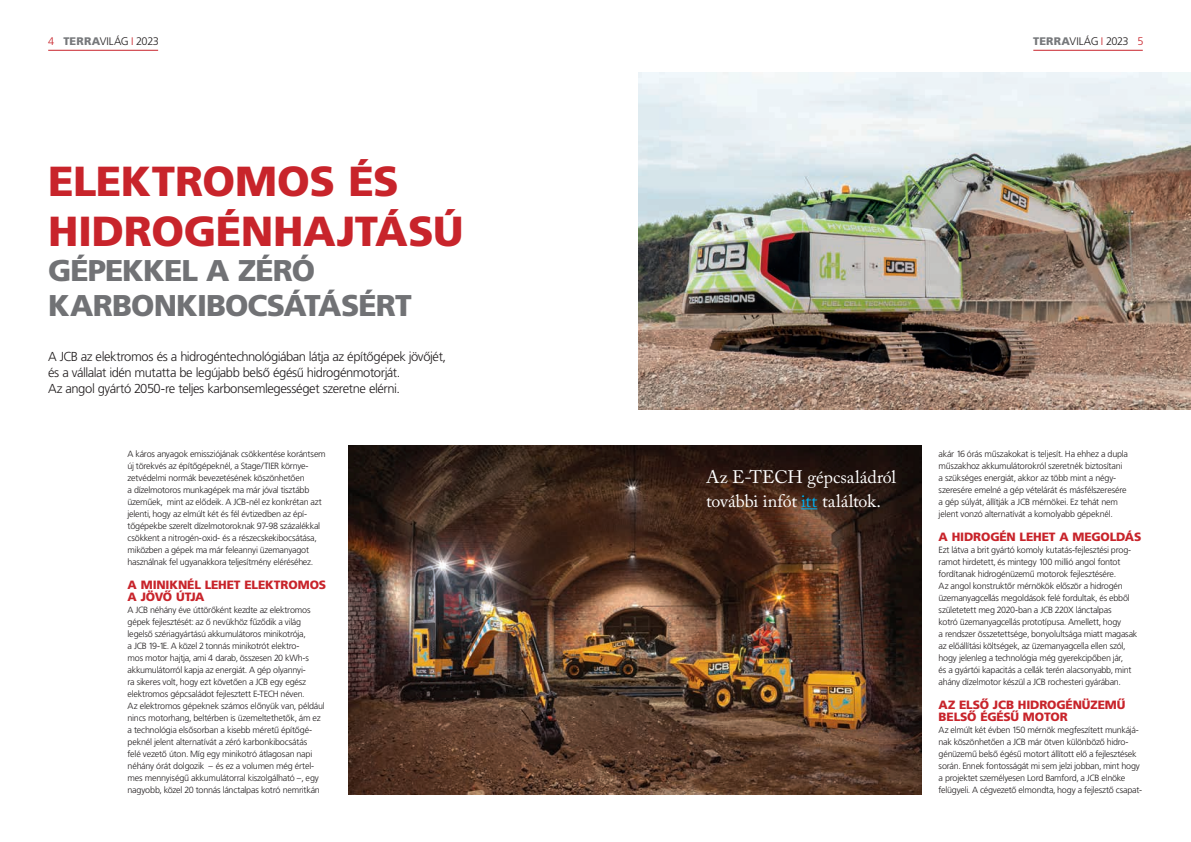
<style>
.page{position:relative;width:1191px;height:842px;background:#fff}
.page>*{position:absolute;margin:0;border:0;box-sizing:border-box;transform-origin:0 0}
.t1{font:900 42px/50px "Frutiger";letter-spacing:.01em;color:#c8242b}
.t2{font:900 30px/35px "Frutiger";letter-spacing:-.015em;color:#717275}
.t3{font:18px/24px "Adobe Caslon Pro";letter-spacing:-.005em;color:#fff}
.t4{font:300 13px/16px "Frutiger";letter-spacing:.005em;color:#231f20}
.t5{font:900 12px/12px "Frutiger";letter-spacing:.01em;color:#c8242b}
.t6{font:300 11px "Frutiger";letter-spacing:.035em;color:#231f20}
.t7{font:300 9px/12px "Frutiger";letter-spacing:.01em;color:#231f20}
.s1{color:#c8242b}
.s2{font-weight:900;color:#76787b}
.s3{color:#00aeef}
</style>
<div class="page">
<hr style="left:48px;top:50px;width:110px;height:1px;background:#c8242b">
<hr style="left:1033px;top:50px;width:109px;height:1px;background:#c8242b">
<img style="left:638px;top:73px;width:553px;height:337px">
<img style="left:349px;top:446px;width:572px;height:348px">
<svg style="left:801px;top:508px;width:16px;height:1px"></svg>
<p class="t6" style="left:48px;top:35px;width:112px"><span class="s1">4</span> <span class="s2">TERRA</span>VILÁG <span class="s1">I</span> 2023</p>
<p class="t6" style="left:1033px;top:35px;width:111px"><span class="s2">TERRA</span>VILÁG <span class="s1">I</span> 2023 <span class="s1">5</span></p>
<h1 class="t1" style="left:48px;top:156px;width:416px">ELEKTROMOS ÉS<br>HIDROGÉNHAJTÁSÚ</h1>
<h2 class="t2" style="left:48px;top:253px;width:365px">GÉPEKKEL A ZÉRÓ<br>KARBONKIBOCSÁTÁSÉRT</h2>
<h3 class="t4" style="left:48px;top:349px;width:398px">A JCB az elektromos és a hidrogéntechnológiában látja az építőgépek jövőjét, és a vállalat idén mutatta be legújabb belső égésű hidrogénmotorját.<br>Az angol gyártó 2050-re teljes karbonsemlegességet szeretne elérni.</h3>
<p class="t7" style="left:128px;top:448px;width:199px">A káros anyagok emissziójának csökkentése korántsem új törekvés az építőgépeknél, a Stage/TIER környe&shy;zetvédelmi normák bevezetésének köszönhetően<br>a dízelmotoros munkagépek ma már jóval tisztább üzeműek, mint az elődeik. A JCB-nél ez konkrétan azt jelenti, hogy az elmúlt két és fél évtizedben az épí&shy;tőgépekbe szerelt dízelmotoroknak 97-98 százalékkal csökkent a nitrogén-oxid- és a részecskekibocsátása, miközben a gépek ma már feleannyi üzemanyagot használnak fel ugyanakkora teljesítmény eléréséhez.</p>
<h3 class="t5" style="left:128px;top:579px;width:200px">A MINIKNÉL LEHET ELEKTROMOS<br>A JÖVŐ ÚTJA</h3>
<p class="t7" style="left:128px;top:604px;width:198px">A JCB néhány éve úttörőként kezdte az elektromos gépek fejlesztését: az ő nevükhöz fűződik a világ legelső szériagyártású akkumulátoros minikotrója,<br>a JCB 19-1E. A közel 2 tonnás minikotrót elektro-<br>mos motor hajtja, ami 4 darab, összesen 20 kWh-s akkumulátorról kapja az energiát. A gép olyannyi-<br>ra sikeres volt, hogy ezt követően a JCB egy egész elektromos gépcsaládot fejlesztett E-TECH néven.<br>Az elektromos gépeknek számos előnyük van, például nincs motorhang, beltérben is üzemeltethetők, ám ez a technológia elsősorban a kisebb méretű építőgé&shy;peknél jelent alternatívát a zéró karbonkibocsátás<br>felé vezető úton. Míg egy minikotró átlagosan napi néhány órát dolgozik – és ez a volumen még értel&shy;mes mennyiségű akkumulátorral kiszolgálható –, egy nagyobb, közel 20 tonnás lánctalpas kotró nemritkán</p>
<h3 class="t3" style="left:706px;top:465px;width:192px">Az E-TECH gépcsaládról további infót <span class="s3">itt</span> találtok.</h3>
<p class="t7" style="left:938px;top:448px;width:191px">akár 16 órás műszakokat is teljesít. Ha ehhez a dupla műszakhoz akkumulátorokról szeretnék biztosítani a szükséges energiát, akkor az több mint a négy&shy;szeresére emelné a gép vételárát és másfélszeresére a gép súlyát, állítják a JCB mérnökei. Ez tehát nem jelent vonzó alternatívát a komolyabb gépeknél.</p>
<h3 class="t5" style="left:938px;top:531px;width:204px">A HIDROGÉN LEHET A MEGOLDÁS</h3>
<p class="t7" style="left:938px;top:544px;width:200px">Ezt látva a brit gyártó komoly kutatás-fejlesztési prog&shy;ramot hirdetett, és mintegy 100 millió angol fontot fordítanak hidrogénüzemű motorok fejlesztésére.<br>Az angol konstruktőr mérnökök először a hidrogén üzemanyagcellás megoldások felé fordultak, és ebből születetett meg 2020-ban a JCB 220X lánctalpas<br>kotró üzemanyagcellás prototípusa. Amellett, hogy<br>a rendszer összetettsége, bonyolultsága miatt magasak az előállítási költségek, az üzemanyagcella ellen szól, hogy jelenleg a technológia még gyerekcipőben jár,<br>és a gyártói kapacitás a cellák terén alacsonyabb, mint ahány dízelmotor készül a JCB rochesteri gyárában.</p>
<h3 class="t5" style="left:938px;top:699px;width:188px">AZ ELSŐ JCB HIDROGÉNÜZEMŰ<br>BELSŐ ÉGÉSŰ MOTOR</h3>
<p class="t7" style="left:938px;top:724px;width:205px">Az elmúlt két évben 150 mérnök megfeszített munkájá&shy;nak köszönhetően a JCB már ötven különböző hidro&shy;génüzemű belső égésű motort állított elő a fejlesztések során. Ennek fontosságát mi sem jelzi jobban, mint hogy a projektet személyesen Lord Bamford, a JCB elnöke felügyeli. A cégvezető elmondta, hogy a fejlesztő csapat-</p>
</div>
